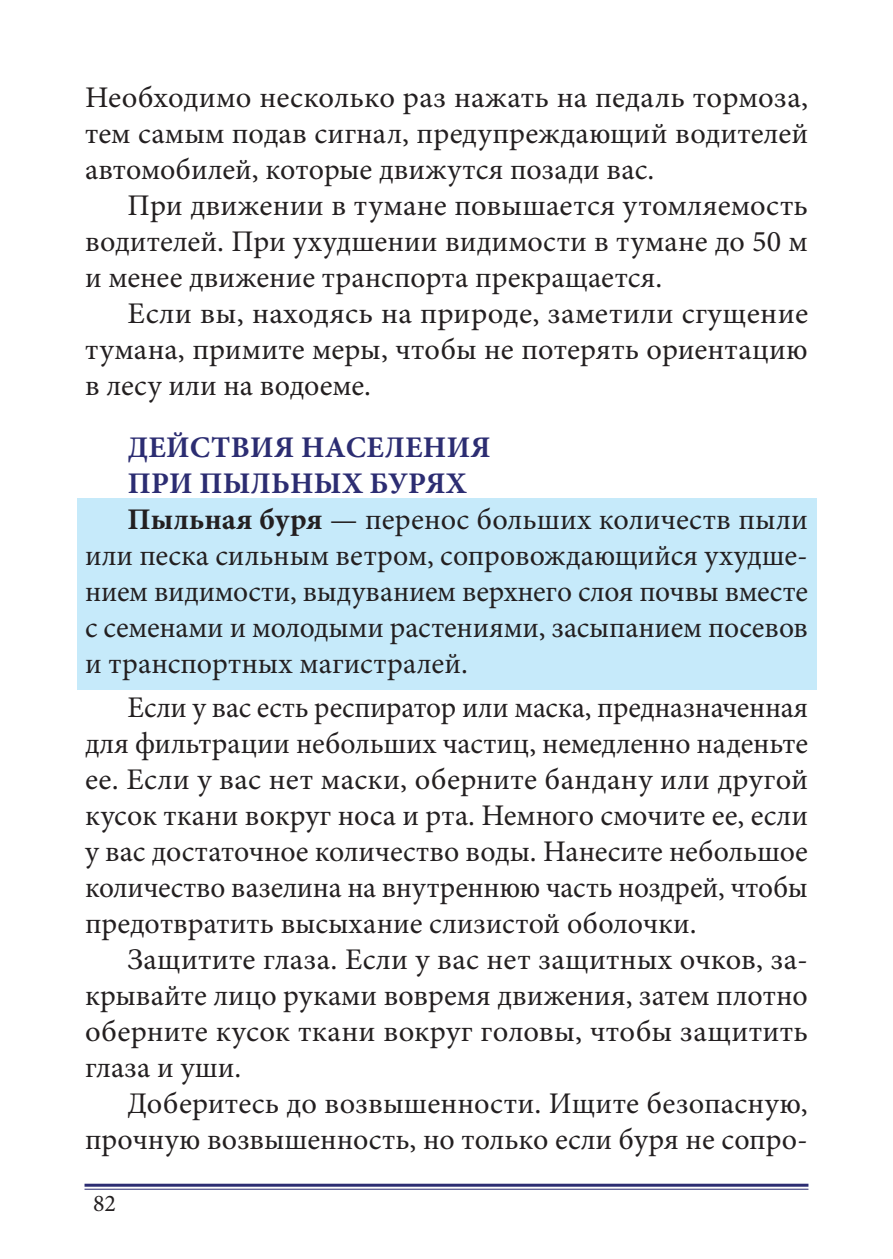
<style>
.page{position:relative;width:893px;height:1259px;background:#fff}
.page>*{position:absolute;margin:0;border:0;box-sizing:border-box;transform-origin:0 0}
.t1{font:30px/36px "Minion Pro";color:#231f20;text-align:justify}
.t2{font:700 30px "Minion Pro";letter-spacing:.01em;color:#2c2d72}
.t3{font:24px "Minion Pro";color:#231f20}
.s1{font-weight:700}
</style>
<div class="page">
<hr style="left:85px;top:1183px;width:723px;height:3px;background:#2c2d72">
<hr style="left:85px;top:1188px;width:723px;height:1px;background:#2c2d72">
<div style="left:77px;top:498px;width:739px;height:191px;background:#c6eafa"></div>
<p class="t1" style="left:85px;top:79px;width:725px">Необходимо несколько раз нажать на педаль тормоза, тем самым подав сигнал, предупреждающий водителей автомобилей, которые движутся позади вас.</p>
<p class="t1" style="left:85px;top:187px;width:724px;text-indent:43px">При движении в тумане повышается утомляемость водителей. При ухудшении видимости в тумане до 50 м и менее движение транспорта прекращается.</p>
<p class="t1" style="left:85px;top:295px;width:725px;text-indent:43px">Если вы, находясь на природе, заметили сгущение тумана, примите меры, чтобы не потерять ориентацию в лесу или на водоеме.</p>
<p class="t2" style="left:128px;top:426px;width:364px">ДЕЙСТВИЯ НАСЕЛЕНИЯ</p>
<p class="t2" style="left:128px;top:462px;width:340px">ПРИ ПЫЛЬНЫХ БУРЯХ</p>
<p class="t1" style="left:128px;top:501px;width:682px"><span class="s1">Пыльная буря</span> — перенос больших количеств пыли</p>
<p class="t1" style="left:85px;top:537px;width:724px">или песка сильным ветром, сопровождающийся ухудше-</p>
<p class="t1" style="left:85px;top:573px;width:724px">нием видимости, выдуванием верхнего слоя почвы вместе</p>
<p class="t1" style="left:85px;top:609px;width:724px">с семенами и молодыми растениями, засыпанием посевов</p>
<p class="t1" style="left:85px;top:645px;width:384px">и транспортных магистралей.</p>
<p class="t1" style="left:85px;top:689px;width:724px;text-indent:43px">Если у вас есть респиратор или маска, предназначенная для фильтрации небольших частиц, немедленно наденьте ее. Если у вас нет маски, оберните бандану или другой кусок ткани вокруг носа и рта. Немного смочите ее, если у вас достаточное количество воды. Нанесите небольшое количество вазелина на внутреннюю часть ноздрей, чтобы предотвратить высыхание слизистой оболочки.</p>
<p class="t1" style="left:85px;top:941px;width:724px;text-indent:43px">Защитите глаза. Если у вас нет защитных очков, за&shy;крывайте лицо руками вовремя движения, затем плотно оберните кусок ткани вокруг головы, чтобы защитить глаза и уши.</p>
<p class="t1" style="left:85px;top:1085px;width:724px;text-align:right">Доберитесь до возвышенности. Ищите безопасную, прочную возвышенность, но только если буря не сопро-</p>
<p class="t3" style="left:93px;top:1187px;width:25px">82</p>
</div>
